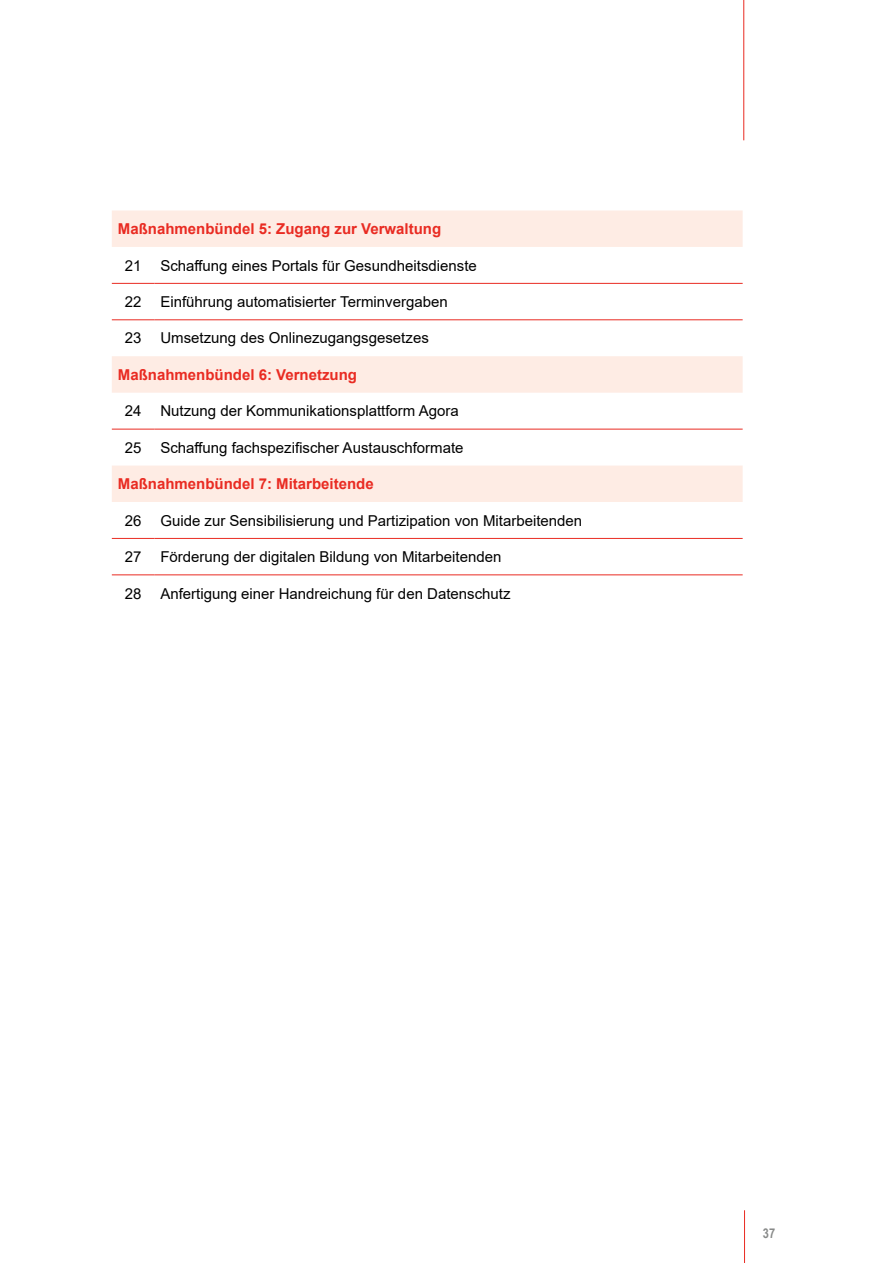
<style>
.page{position:relative;width:893px;height:1263px;background:#fff}
.page>*{position:absolute;margin:0;border:0;box-sizing:border-box;transform-origin:0 0}
.Fließtext{font:15px "Arial";color:#000}
.Fließtext-2{font:700 15px "Arial";color:#e92b22}
.t1{font:700 13.5px "Arial Narrow";color:#878988}
</style>
<div class="page">
<hr style="left:743px;top:0;width:1px;height:140px;background:#e92b22">
<hr style="left:744px;top:1210px;width:1px;height:53px;background:#e92b22">
<svg style="left:112px;top:210px;width:631px;height:292px"></svg>
<hr style="left:112px;top:538px;width:42px;height:1px;background:#e92b22">
<hr style="left:154px;top:538px;width:589px;height:1px;background:#e92b22">
<hr style="left:112px;top:574px;width:42px;height:1px;background:#e92b22">
<hr style="left:154px;top:574px;width:589px;height:1px;background:#e92b22">
<hr style="left:112px;top:429px;width:42px;height:1px;background:#e92b22">
<hr style="left:154px;top:429px;width:589px;height:1px;background:#e92b22">
<hr style="left:112px;top:283px;width:42px;height:1px;background:#e92b22">
<hr style="left:154px;top:283px;width:589px;height:1px;background:#e92b22">
<hr style="left:112px;top:319px;width:42px;height:1px;background:#e92b22">
<hr style="left:154px;top:319px;width:589px;height:1px;background:#e92b22">
<p class="Fließtext-2" style="left:118px;top:218px;width:325px">Maßnahmenbündel 5: Zugang zur Verwaltung</p>
<p class="Fließtext" style="left:125px;top:255px;width:18px">21</p>
<p class="Fließtext" style="left:160px;top:255px;width:318px">Schaffung eines Portals für Gesundheitsdienste</p>
<p class="Fließtext" style="left:125px;top:291px;width:18px">22</p>
<p class="Fließtext" style="left:160px;top:291px;width:289px">Einführung automatisierter Terminvergaben</p>
<p class="Fließtext" style="left:125px;top:328px;width:18px">23</p>
<p class="Fließtext" style="left:160px;top:328px;width:270px">Umsetzung des Onlinezugangsgesetzes</p>
<p class="Fließtext-2" style="left:118px;top:364px;width:241px">Maßnahmenbündel 6: Vernetzung</p>
<p class="Fließtext" style="left:125px;top:401px;width:18px">24</p>
<p class="Fließtext" style="left:160px;top:401px;width:300px">Nutzung der Kommunikationsplattform Agora</p>
<p class="Fließtext" style="left:125px;top:437px;width:18px">25</p>
<p class="Fließtext" style="left:160px;top:437px;width:305px">Schaffung fachspezifischer Austauschformate</p>
<p class="Fließtext-2" style="left:118px;top:473px;width:257px">Maßnahmenbündel 7: Mitarbeitende</p>
<p class="Fließtext" style="left:125px;top:510px;width:18px">26</p>
<p class="Fließtext" style="left:160px;top:510px;width:423px">Guide zur Sensibilisierung und Partizipation von Mitarbeitenden</p>
<p class="Fließtext" style="left:125px;top:546px;width:18px">27</p>
<p class="Fließtext" style="left:160px;top:546px;width:342px">Förderung der digitalen Bildung von Mitarbeitenden</p>
<p class="Fließtext" style="left:125px;top:583px;width:18px">28</p>
<p class="Fließtext" style="left:160px;top:583px;width:352px">Anfertigung einer Handreichung für den Datenschutz</p>
<p class="t1" style="left:763px;top:1223px;width:14px">37</p>
</div>
